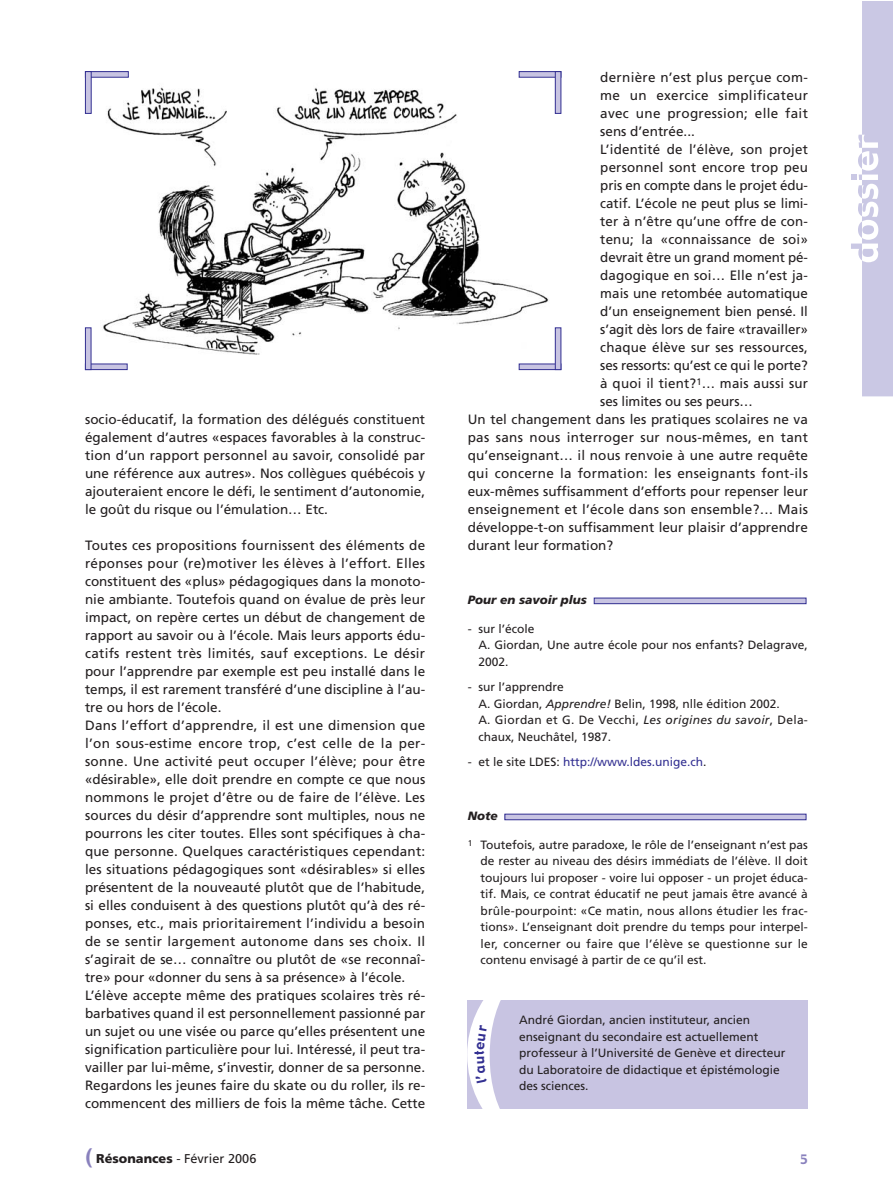
<style>
.page{position:relative;width:893px;height:1191px;background:#fff}
.page>*{position:absolute;margin:0;border:0;box-sizing:border-box;transform-origin:0 0}
.t1{font:150px "Gadget";color:#fff}
.t2{font:13.5px/18px "Frutiger";color:#231f20;text-align:justify}
.t3{font:13.5px "Frutiger";letter-spacing:.02em;color:#231f20}
.t4{font:12.75px "Frutiger";color:#231f20}
.t5{font:12.75px "Gadget";color:#8981bd}
.t6{font:12px/16.5px "Frutiger";color:#231f20}
.t7{font:12px "Frutiger";color:#333092}
.t8{font:italic 900 12px "Frutiger";color:#231f20}
.s1{font-style:italic}
.s2{color:#231f20}
.s3{font-family:"Gadget";font-size:21px;color:#8981bd}
.s4{font-weight:900}
</style>
<div class="page">
<svg style="left:851px;top:1px;width:42px;height:395px"></svg>
<div style="left:468px;top:1000px;width:340px;height:108px;background:#c8c4e2"></div>
<div style="left:505px;top:814px;width:301px;height:5px;background:#c8c4e2"></div>
<div style="left:504px;top:813px;width:302px;height:7px;border:1px solid #333092"></div>
<div style="left:594px;top:598px;width:212px;height:5px;background:#c8c4e2"></div>
<div style="left:594px;top:597px;width:212px;height:7px;border:1px solid #333092"></div>
<img style="left:103px;top:77px;width:446px;height:277px">
<div style="left:85px;top:72px;width:43px;height:5px;background:#c8c4e2"></div>
<div style="left:85px;top:71px;width:44px;height:7px;border:1px solid #333092"></div>
<div style="left:85px;top:72px;width:6px;height:41px;background:#c8c4e2"></div>
<div style="left:85px;top:71px;width:7px;height:43px;border:1px solid #333092"></div>
<div style="left:519px;top:72px;width:42px;height:5px;background:#c8c4e2"></div>
<div style="left:519px;top:71px;width:42px;height:7px;border:1px solid #333092"></div>
<div style="left:555px;top:72px;width:6px;height:41px;background:#c8c4e2"></div>
<div style="left:555px;top:71px;width:6px;height:43px;border:1px solid #333092"></div>
<div style="left:85px;top:364px;width:42px;height:5px;background:#c8c4e2"></div>
<div style="left:85px;top:363px;width:43px;height:7px;border:1px solid #333092"></div>
<div style="left:85px;top:328px;width:6px;height:41px;background:#c8c4e2"></div>
<div style="left:85px;top:327px;width:6px;height:43px;border:1px solid #333092"></div>
<div style="left:519px;top:364px;width:42px;height:5px;background:#c8c4e2"></div>
<div style="left:519px;top:363px;width:42px;height:7px;border:1px solid #333092"></div>
<div style="left:555px;top:328px;width:6px;height:41px;background:#c8c4e2"></div>
<div style="left:555px;top:327px;width:6px;height:43px;border:1px solid #333092"></div>
<p class="t2" style="left:85px;top:411px;width:342px">socio-éducatif, la formation des délégués constituent également d’autres «espaces favorables à la construc&shy;tion d’un rapport personnel au savoir, consolidé par une référence aux autres». Nos collègues québécois y ajouteraient encore le défi, le sentiment d’autonomie, le goût du risque ou l’émulation… Etc.</p>
<p class="t2" style="left:85px;top:537px;width:342px;text-align:left">Toutes ces propositions fournissent des éléments de réponses pour (re)motiver les élèves à l’effort. Elles constituent des «plus» pédagogiques dans la monoto&shy;nie ambiante. Toutefois quand on évalue de près leur impact, on repère certes un début de changement de rapport au savoir ou à l’école. Mais leurs apports édu&shy;catifs restent très limités, sauf exceptions. Le désir pour l’apprendre par exemple est peu installé dans le temps, il est rarement transféré d’une discipline à l’au&shy;tre ou hors de l’école.<br>Dans l’effort d’apprendre, il est une dimension que l’on sous-estime encore trop, c’est celle de la per&shy;sonne. Une activité peut occuper l’élève; pour être «désirable», elle doit prendre en compte ce que nous nommons le projet d’être ou de faire de l’élève. Les sources du désir d’apprendre sont multiples, nous ne pourrons les citer toutes. Elles sont spécifiques à cha&shy;que personne. Quelques caractéristiques cependant: les situations pédagogiques sont «désirables» si elles présentent de la nouveauté plutôt que de l’habitude, si elles conduisent à des questions plutôt qu’à des ré&shy;ponses, etc., mais prioritairement l’individu a besoin de se sentir largement autonome dans ses choix. Il s’agirait de se… connaître ou plutôt de «se reconnaî&shy;tre» pour «donner du sens à sa présence» à l’école.<br>L’élève accepte même des pratiques scolaires très ré&shy;barbatives quand il est personnellement passionné par un sujet ou une visée ou parce qu’elles présentent une signification particulière pour lui. Intéressé, il peut tra&shy;vailler par lui-même, s’investir, donner de sa personne.<br>Regardons les jeunes faire du skate ou du roller, ils re&shy;commencent des milliers de fois la même tâche. Cette</p>
<p class="t3" style="left:600px;top:72px;width:209px">dernière n’est plus perçue com-</p>
<p class="t3" style="left:600px;top:90px;width:209px">me un exercice simplificateur</p>
<p class="t3" style="left:600px;top:108px;width:209px">avec une progression; elle fait</p>
<p class="t2" style="left:600px;top:123px;width:96px">sens d’entrée...</p>
<p class="t2" style="left:600px;top:141px;width:209px">L’identité de l’élève, son projet</p>
<p class="t2" style="left:600px;top:159px;width:209px">personnel sont encore trop peu</p>
<p class="t2" style="left:600px;top:177px;width:209px">pris en compte dans le projet édu-</p>
<p class="t2" style="left:600px;top:195px;width:209px">catif. L’école ne peut plus se limi-</p>
<p class="t2" style="left:600px;top:213px;width:209px">ter à n’être qu’une offre de con-</p>
<p class="t2" style="left:600px;top:231px;width:209px">tenu; la «connaissance de soi»</p>
<p class="t2" style="left:600px;top:249px;width:209px">devrait être un grand moment pé-</p>
<p class="t2" style="left:600px;top:267px;width:209px">dagogique en soi… Elle n’est ja-</p>
<p class="t2" style="left:600px;top:285px;width:209px">mais une retombée automatique</p>
<p class="t2" style="left:600px;top:303px;width:209px">d’un enseignement bien pensé. Il</p>
<p class="t2" style="left:600px;top:321px;width:209px">s’agit dès lors de faire «travailler»</p>
<p class="t2" style="left:600px;top:339px;width:209px">chaque élève sur ses ressources,</p>
<p class="t2" style="left:600px;top:357px;width:209px">ses ressorts: qu’est ce qui le porte?</p>
<p class="t2" style="left:600px;top:375px;width:209px">à quoi il tient?<sup>1</sup>… mais aussi sur</p>
<p class="t2" style="left:600px;top:393px;width:154px">ses limites ou ses peurs…</p>
<p class="t2" style="left:468px;top:411px;width:342px">Un tel changement dans les pratiques scolaires ne va</p>
<p class="t3" style="left:468px;top:432px;width:342px">pas sans nous interroger sur nous-mêmes, en tant</p>
<p class="t2" style="left:468px;top:447px;width:342px">qu’enseignant… il nous renvoie à une autre requête</p>
<p class="t3" style="left:468px;top:468px;width:342px">qui concerne la formation: les enseignants font-ils</p>
<p class="t2" style="left:468px;top:483px;width:342px">eux-mêmes suffisamment d’efforts pour repenser leur</p>
<p class="t3" style="left:468px;top:504px;width:342px">enseignement et l’école dans son ensemble?… Mais</p>
<p class="t2" style="left:468px;top:519px;width:342px">développe-t-on suffisamment leur plaisir d’apprendre</p>
<p class="t2" style="left:468px;top:537px;width:147px">durant leur formation?</p>
<p class="t8" style="left:468px;top:595px;width:120px">Pour en savoir plus</p>
<p class="t6" style="left:478px;top:621px;width:331px;text-indent:-11px">- sur l’école<br>A. Giordan, Une autre école pour nos enfants? Delagrave,<br>2002.</p>
<p class="t6" style="left:478px;top:679px;width:331px;text-indent:-11px">- sur l’apprendre<br>A. Giordan, <span class="s1">Apprendre!</span> Belin, 1998, nlle édition 2002.<br>A. Giordan et G. De Vecchi, <span class="s1">Les origines du savoir</span>, Dela&shy;chaux, Neuchâtel, 1987.</p>
<p class="t7" style="left:468px;top:757px;width:240px"><span class="s2">- et le site LDES:</span> http://www.ldes.unige.ch<span class="s2">.</span></p>
<p class="t8" style="left:468px;top:811px;width:31px">Note</p>
<p class="t6" style="left:480px;top:837px;width:329px;text-align:justify;text-indent:-13px"><sup>1</sup> Toutefois, autre paradoxe, le rôle de l’enseignant n’est pas de rester au niveau des désirs immédiats de l’élève. Il doit toujours lui proposer - voire lui opposer - un projet éduca&shy;tif. Mais, ce contrat éducatif ne peut jamais être avancé à brûle-pourpoint: «Ce matin, nous allons étudier les frac&shy;tions». L’enseignant doit prendre du temps pour interpel&shy;ler, concerner ou faire que l’élève se questionne sur le contenu envisagé à partir de ce qu’il est.</p>
<h1 class="t1" style="left:458px;top:986px;width:54px">(</h1>
<p class="t6" style="left:519px;top:1013px;width:268px">André Giordan, ancien instituteur, ancien enseignant du secondaire est actuellement professeur à l’Université de Genève et directeur du Laboratoire de didactique et épistémologie</p>
<p class="t6" style="left:519px;top:1079px;width:71px">des sciences.</p>
<p class="t4" style="left:85px;top:1153px;width:173px"><span class="s3">(</span> <span class="s4">Résonances</span> - Février 2006</p>
<p class="t5" style="left:800px;top:1154px;width:9px">5</p>
</div>
